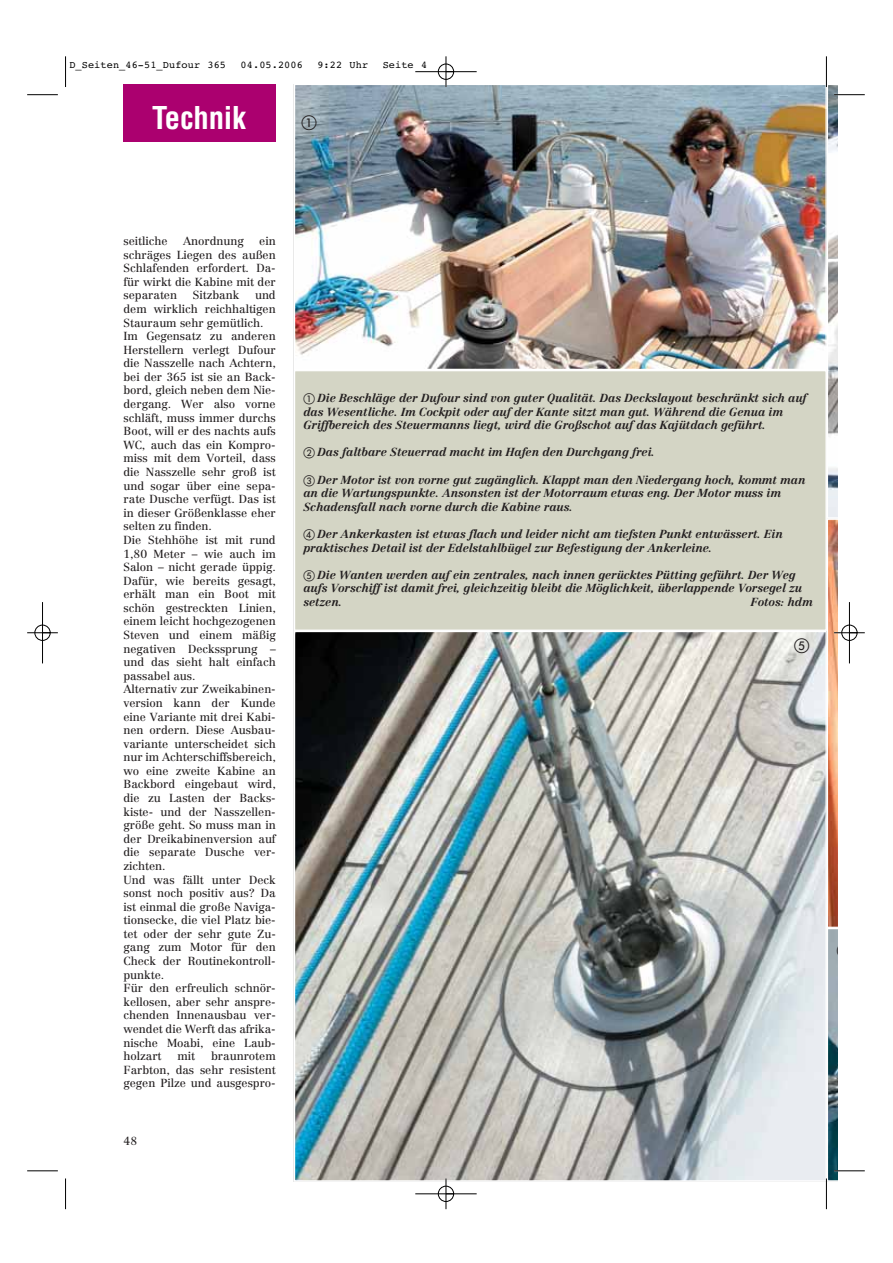
<style>
.page{position:relative;width:893px;height:1263px;background:#fff}
.page>*{position:absolute;margin:0;border:0;box-sizing:border-box;transform-origin:0 0}
.t1{font:700 condensed 30.6px "Helvetica";letter-spacing:-.005em;color:#fff}
.t2{font:15.3px "European Pi One";color:#231f20}
.t3{font:11.55px/13.6px "Centennial";letter-spacing:-.005em;color:#231f20;text-align:justify}
.t4{font:italic 700 11.55px/13.6px "Centennial";letter-spacing:-.005em;color:#231f20}
.t5{font:10.2px "Courier";letter-spacing:.01em;color:#000}
.s1{font-family:"European Pi One";font-weight:400;font-style:normal}
</style>
<div class="page">
<img style="left:296px;top:633px;width:528px;height:547px">
<img style="left:296px;top:86px;width:528px;height:282px">
<div style="left:294px;top:84px;width:532px;height:286px;border:1px solid #fff"></div>
<div style="left:294px;top:371px;width:532px;height:259px;background:#d4d5c5"></div>
<div style="left:294px;top:370px;width:532px;height:261px;border:1px solid #fff"></div>
<div style="left:123px;top:84px;width:153px;height:58px;background:#ab006f"></div>
<hr style="left:65px;top:56px;width:1px;height:31px;background:#000">
<hr style="left:27px;top:94px;width:31px;height:1px;background:#000">
<hr style="left:826px;top:56px;width:1px;height:31px;background:#000">
<hr style="left:834px;top:94px;width:30px;height:1px;background:#000">
<hr style="left:65px;top:1179px;width:1px;height:30px;background:#000">
<hr style="left:27px;top:1171px;width:31px;height:1px;background:#000">
<hr style="left:826px;top:1179px;width:1px;height:30px;background:#000">
<hr style="left:834px;top:1171px;width:30px;height:1px;background:#000">
<hr style="left:415px;top:71px;width:61px;height:1px;background:#000">
<hr style="left:415px;top:1194px;width:61px;height:1px;background:#000">
<hr style="left:42px;top:602px;width:1px;height:61px;background:#000">
<hr style="left:445px;top:56px;width:1px;height:31px;background:#000">
<hr style="left:445px;top:1178px;width:1px;height:31px;background:#000">
<hr style="left:27px;top:633px;width:31px;height:1px;background:#000">
<hr style="left:834px;top:633px;width:30px;height:1px;background:#000">
<div style="left:438px;top:64px;width:16px;height:16px;border:1px solid #000;border-radius:50%"></div>
<div style="left:438px;top:1186px;width:16px;height:16px;border:1px solid #000;border-radius:50%"></div>
<div style="left:35px;top:625px;width:15px;height:16px;border:1px solid #000;border-radius:50%"></div>
<div style="left:841px;top:625px;width:16px;height:16px;border:1px solid #000;border-radius:50%"></div>
<svg style="left:794px;top:639px;width:15px;height:15px"></svg>
<svg style="left:826px;top:84px;width:26px;height:1098px"></svg>
<p class="t5" style="left:69px;top:61px;width:158px">D_Seiten_46-51_Dufour 365</p>
<p class="t5" style="left:241px;top:61px;width:64px">04.05.2006</p>
<p class="t5" style="left:317px;top:61px;width:52px">9:22 Uhr</p>
<p class="t5" style="left:382px;top:61px;width:46px">Seite 4</p>
<h1 class="t1" style="left:152px;top:106px;width:95px">Technik</h1>
<h2 class="t2" style="left:301px;top:115px;width:17px">-</h2>
<p class="t3" style="left:123px;top:235px;width:46px">seitliche</p>
<p class="t3" style="left:183px;top:235px;width:62px">Anordnung</p>
<p class="t3" style="left:123px;top:235px;width:154px;text-indent:136px">ein schräges Liegen des außen Schlafenden erfordert. Da&shy;für wirkt die Kabine mit der separaten</p>
<p class="t3" style="left:123px;top:289px;width:154px;text-align:left;text-indent:131px">und dem wirklich reichhaltigen<br>Stauraum sehr gemütlich.<br>Im Gegensatz zu anderen<br>Herstellern verlegt Dufour die Nasszelle nach Achtern, bei der 365 ist sie an Back&shy;bord, gleich neben dem Nie&shy;dergang. Wer also vorne schläft, muss immer durchs<br>Boot, will er des nachts aufs<br>WC, auch das ein Kompro&shy;miss mit dem Vorteil, dass die Nasszelle sehr groß ist und sogar über eine sepa&shy;rate Dusche verfügt. Das ist in dieser Größenklasse eher selten zu finden.<br>Die Stehhöhe ist mit rund<br>1,80 Meter – wie auch im<br>Salon – nicht gerade üppig.<br>Dafür, wie bereits gesagt, erhält man ein Boot mit schön gestreckten Linien, einem leicht hochgezogenen<br>Steven und einem mäßig negativen Deckssprung – und das sieht halt einfach passabel aus.<br>Alternativ zur Zweikabinen&shy;version kann der Kunde eine Variante mit drei Kabi&shy;nen ordern. Diese Ausbau&shy;variante unterscheidet sich nur im Achterschiffsbereich, wo eine zweite Kabine an<br>Backbord eingebaut wird, die zu Lasten der Backs&shy;kiste- und der Nasszellen&shy;größe geht. So muss man in der Dreikabinenversion auf die separate Dusche ver&shy;zichten.<br>Und was fällt unter Deck sonst noch positiv aus? Da ist einmal die große Naviga&shy;tionsecke, die viel Platz bie&shy;tet oder der sehr gute Zu&shy;gang zum Motor für den<br>Check der Routinekontroll&shy;punkte.<br>Für den erfreulich schnör&shy;kellosen, aber sehr anspre&shy;chenden Innenausbau ver&shy;wendet die Werft das afrika&shy;nische Moabi, eine Laub&shy;holzart</p>
<p class="t3" style="left:193px;top:289px;width:48px">Sitzbank</p>
<p class="t3" style="left:123px;top:1050px;width:154px;text-indent:88px">braunrotem Farbton, das sehr resistent gegen Pilze und ausgespro-</p>
<p class="t3" style="left:177px;top:1050px;width:19px">mit</p>
<p class="t3" style="left:123px;top:1135px;width:15px">48</p>
<p class="t4" style="left:303px;top:392px;width:504px"><span class="s1">-</span> Die Beschläge der Dufour sind von guter Qualität. Das Deckslayout beschränkt sich auf das Wesentliche. Im Cockpit oder auf der Kante sitzt man gut. Während die Genua im<br>Griffbereich des Steuermanns liegt, wird die Großschot auf das Kajütdach geführt.</p>
<p class="t4" style="left:317px;top:447px;width:339px">Das faltbare Steuerrad macht im Hafen den Durchgang frei.</p>
<p class="t4" style="left:303px;top:474px;width:503px;text-indent:14px">Der Motor ist von vorne gut zugänglich. Klappt man den Niedergang hoch, kommt man an die Wartungspunkte. Ansonsten ist der Motorraum etwas eng. Der Motor muss im<br>Schadensfall nach vorne durch die Kabine raus.</p>
<p class="t4" style="left:303px;top:528px;width:481px;text-indent:14px">Der Ankerkasten ist etwas flach und leider nicht am tiefsten Punkt entwässert. Ein praktisches Detail ist der Edelstahlbügel zur Befestigung der Ankerleine.</p>
<p class="t4" style="left:303px;top:569px;width:500px;text-indent:14px">Die Wanten werden auf ein zentrales, nach innen gerücktes Pütting geführt. Der Weg aufs Vorschiff ist damit frei, gleichzeitig bleibt die Möglichkeit, überlappende Vorsegel zu setzen.</p>
<p class="t4" style="left:751px;top:596px;width:63px">Fotos: hdm</p>
</div>
